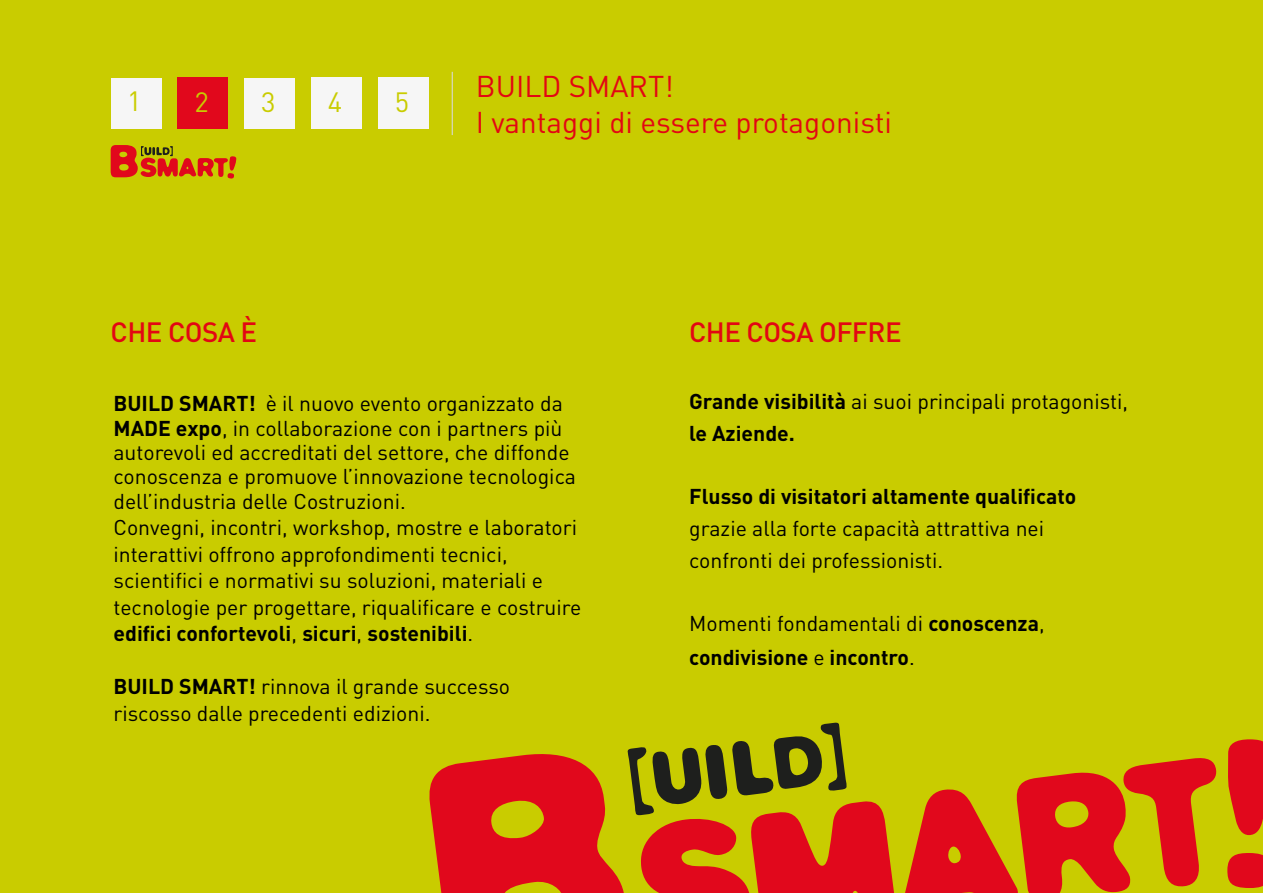
<style>
.page{position:relative;width:1263px;height:893px;background:#c9cc00}
.page>*{position:absolute;margin:0;border:0;box-sizing:border-box;transform-origin:0 0}
.t1{font:29.7px/35.7px "DIN Pro";color:#e30613}
.t2{font:500 27.6px "DIN Pro";letter-spacing:-.02em;color:#e30613}
.t3{font:27.6px "DIN Pro";color:#c9cc00}
.t4{font:21.15px/26.5px "DIN Pro";color:#000}
.t5{font:700 21.15px/33.9px "DIN Pro";color:#000}
.s1{font-weight:700}
.s2{font-weight:400}
</style>
<div class="page">
<div style="left:111px;top:78px;width:51px;height:51px;background:#f6f6f6"></div>
<div style="left:244px;top:78px;width:51px;height:51px;background:#f6f6f6"></div>
<div style="left:177px;top:78px;width:51px;height:51px;background:#e1081c"></div>
<div style="left:311px;top:78px;width:51px;height:51px;background:#f6f6f6"></div>
<div style="left:378px;top:78px;width:51px;height:51px;background:#f6f6f6"></div>
<hr style="left:452px;top:72px;width:1px;height:63px;background:#dadada">
<svg style="left:111px;top:145px;width:126px;height:34px"></svg>
<svg style="left:905px;top:758px;width:312px;height:135px"></svg>
<svg style="left:1227px;top:739px;width:36px;height:149px"></svg>
<svg style="left:429px;top:722px;width:465px;height:171px"></svg>
<h2 class="t3" style="left:127px;top:83px;width:16px">1</h2>
<h2 class="t3" style="left:194px;top:83px;width:16px">2</h2>
<h2 class="t3" style="left:261px;top:83px;width:16px">3</h2>
<h2 class="t3" style="left:328px;top:83px;width:16px">4</h2>
<h2 class="t3" style="left:395px;top:83px;width:16px">5</h2>
<h1 class="t1" style="left:476px;top:67px;width:418px">BUILD SMART!<br>I vantaggi di essere protagonisti</h1>
<h2 class="t2" style="left:111px;top:313px;width:148px">CHE COSA È</h2>
<h2 class="t2" style="left:689px;top:313px;width:214px">CHE COSA OFFRE</h2>
<p class="t4" style="left:113px;top:390px;width:464px;line-height:24.5px"><span class="s1">BUILD SMART!</span> è il nuovo evento organizzato da <span class="s1">MADE expo</span>, in collaborazione con i partners più autorevoli ed accreditati del settore, che diffonde conoscenza e promuove l’innovazione tecnologica dell’industria delle Costruzioni.</p>
<p class="t4" style="left:113px;top:514px;width:469px">Convegni, incontri, workshop, mostre e laboratori interattivi offrono approfondimenti tecnici, scientifici e normativi su soluzioni, materiali e tecnologie per progettare, riqualificare e costruire <span class="s1">edifici confortevoli</span>, <span class="s1">sicuri</span>, <span class="s1">sostenibili</span>.</p>
<p class="t4" style="left:113px;top:673px;width:398px"><span class="s1">BUILD SMART!</span> rinnova il grande successo riscosso dalle precedenti edizioni.</p>
<p class="t4" style="left:689px;top:384px;width:440px;line-height:31.8px"><span class="s1">Grande visibilità</span> ai suoi principali protagonisti, <span class="s1">le Aziende.</span></p>
<p class="t5" style="left:689px;top:479px;width:389px">Flusso di visitatori altamente qualificato</p>
<p class="t4" style="left:689px;top:512px;width:356px;line-height:31.8px">grazie alla forte capacità attrattiva nei confronti dei professionisti.</p>
<p class="t5" style="left:689px;top:606px;width:357px"><span class="s2">Momenti fondamentali di</span> conoscenza<span class="s2">, </span>condivisione <span class="s2">e</span> incontro<span class="s2">.</span></p>
</div>
